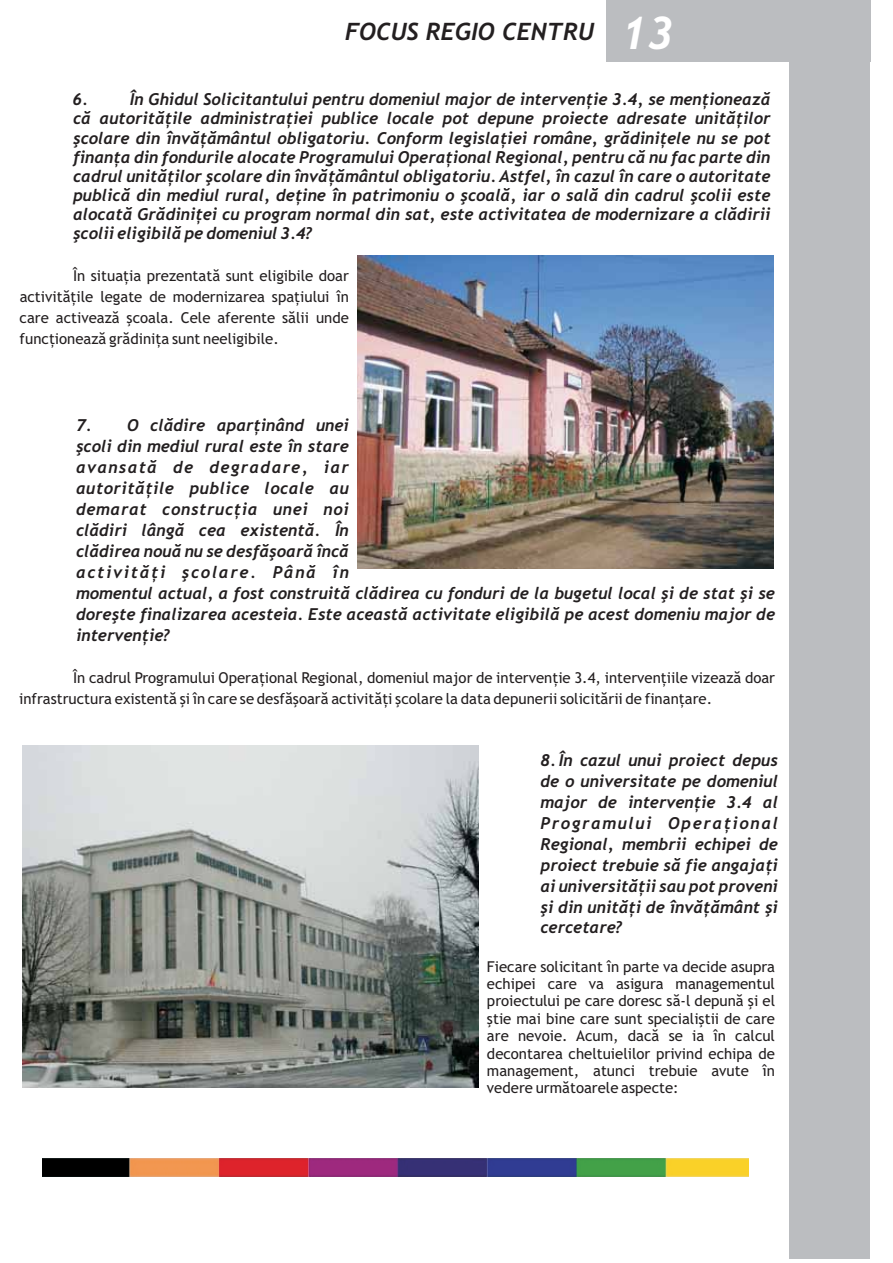
<style>
.page{position:relative;width:893px;height:1263px;background:#fff}
.page>*{position:absolute;margin:0;border:0;box-sizing:border-box;transform-origin:0 0}
.t1{font:italic 700 24px "Trebuchet MS";color:#231f20}
.t2{font:italic 700 16.5px/21px "Trebuchet MS";color:#231f20;text-align:justify}
.t3{font:15px/17.4px "Trebuchet MS";color:#231f20;text-align:justify}
.s1{font-size:45px;color:#fff}
</style>
<div class="page">
<div style="left:606px;top:1px;width:264px;height:61px;background:#bbbdc0"></div>
<div style="left:789px;top:0;width:81px;height:1259px;background:#bbbdc0"></div>
<img style="left:43px;top:1159px;width:705px;height:18px">
<img style="left:357px;top:256px;width:417px;height:312px">
<img style="left:22px;top:745px;width:456px;height:342px">
<h1 class="t1" style="left:345px;top:22px;width:330px">FOCUS REGIO CENTRU <span class="s1">13</span></h1>
<p class="t2" style="left:73px;top:91px;width:699px;line-height:19.2px;text-indent:57px">În Ghidul Solicitantului pentru domeniul major de intervenþie 3.4, se menþioneazã cã autoritãþile administraþiei publice locale pot depune proiecte adresate unitãþilor þcolare din învãþãmântul obligatoriu. Conform legislaþiei române, grãdiniþele nu se pot finanþa din fondurile alocate Programului Operaþional Regional, pentru cã nu fac parte din cadrul unitãþilor þcolare din învãþãmântul obligatoriu. Astfel, în cazul în care o autoritate publicã din mediul rural, deþine în patrimoniu o þcoalã, iar o salã din cadrul þcolii este alocatã Grãdiniþei cu program normal din sat, este activitatea de modernizare a clãdirii þcolii eligibilã pe domeniul 3.4?</p>
<p class="t3" style="left:20px;top:267px;width:331px;line-height:21px;text-indent:53px">În situaþia prezentatã sunt eligibile doar activitãþile legate de modernizarea spaþiului în care activeazã þcoala. Cele aferente sãlii unde funcþioneazã grãdiniþa sunt neeligibile.</p>
<p class="t2" style="left:73px;top:90px;width:17px">6.</p>
<p class="t2" style="left:76px;top:416px;width:700px;text-align:left">7. O clãdire aparþinând unei<br>ºcoli din mediul rural este în stare<br>avansatã de degradare, iar<br>autoritãþile publice locale au<br>demarat construcþia unei noi<br>clãdiri lângã cea existentã. În<br>clãdirea nouã nu se desfãºoarã încã<br>activitãþi ºcolare. Pânã în<br>momentul actual, a fost construitã clãdirea cu fonduri de la bugetul local ºi de stat ºi se doreºte finalizarea acesteia. Este aceastã activitate eligibilã pe acest domeniu major de intervenþie?</p>
<p class="t3" style="left:19px;top:668px;width:757px;line-height:21px;text-indent:54px">În cadrul Programului Operaþional Regional, domeniul major de intervenþie 3.4, intervenþiile vizeazã doar infrastructura existentã ºi în care se desfãºoarã activitãþi ºcolare la data depunerii solicitãrii de finanþare.</p>
<p class="t2" style="left:540px;top:751px;width:239px">8. În cazul unui proiect depus de o universitate pe domeniul major de intervenþie 3.4 al Programului Operaþional Regional, membrii echipei de proiect trebuie sã fie angajaþi ai universitãþii sau pot proveni ºi din unitãþi de învãþãmânt ºi cercetare?</p>
<p class="t3" style="left:487px;top:959px;width:290px">Fiecare solicitant în parte va decide asupra echipei care va asigura managementul proiectului pe care doresc sã-l depunã ºi el ºtie mai bine care sunt specialiºtii de care are nevoie. Acum, dacã se ia în calcul decontarea cheltuielilor privind echipa de management, atunci trebuie avute în vedere urmãtoarele aspecte:</p>
</div>
